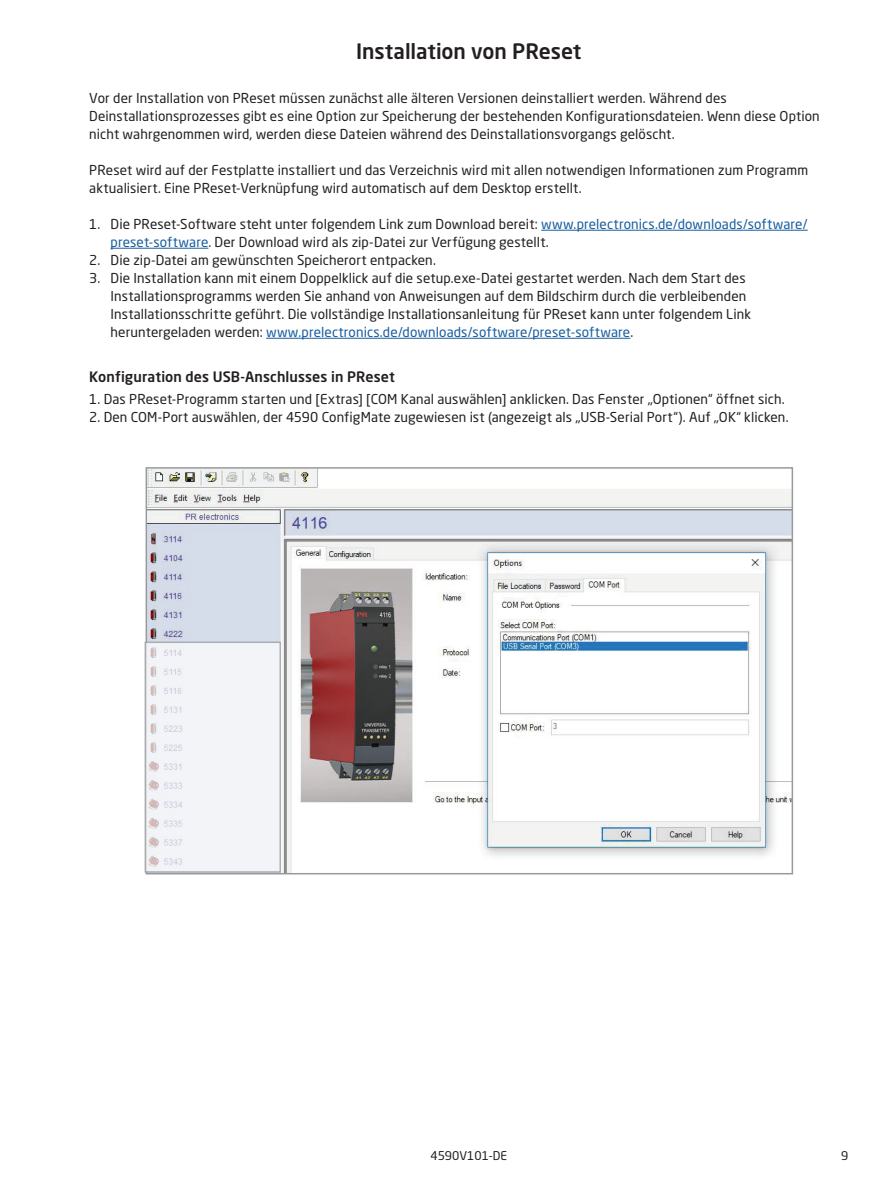
<style>
.page{position:relative;width:893px;height:1191px;background:#fff}
.page>*{position:absolute;margin:0;border:0;box-sizing:border-box;transform-origin:0 0}
.t1{font:500 21px "Neo Sans Pro";letter-spacing:-.005em;color:#231f20}
.t2{font:500 14.25px "Neo Sans Pro";letter-spacing:.01em;color:#231f20}
.t3{font:13.5px/18px "Neo Sans Pro";letter-spacing:.005em;color:#231f20}
.t4{font:12px "Neo Sans Pro";color:#231f20}
.s1{color:#175d9e}
</style>
<div class="page">
<img style="left:149px;top:470px;width:641px;height:401px">
<div style="left:146px;top:467px;width:647px;height:407px;border:2px solid #97999c"></div>
<div style="left:145px;top:641px;width:136px;height:231px;background:#f2f4f8;border:2px solid #97999c"></div>
<hr style="left:541px;top:230px;width:267px;height:1px;background:#175d9e">
<hr style="left:111px;top:248px;width:97px;height:1px;background:#175d9e">
<hr style="left:266px;top:338px;width:364px;height:1px;background:#175d9e">
<h1 class="t1" style="left:356px;top:38px;width:227px">Installation von PReset</h1>
<p class="t3" style="left:89px;top:89px;width:732px">Vor der Installation von PReset müssen zunächst alle älteren Versionen deinstalliert werden. Während des<br>Deinstallationsprozesses gibt es eine Option zur Speicherung der bestehenden Konfigurationsdateien. Wenn diese Option nicht wahrgenommen wird, werden diese Dateien während des Deinstallationsvorgangs gelöscht.</p>
<p class="t3" style="left:89px;top:161px;width:720px">PReset wird auf der Festplatte installiert und das Verzeichnis wird mit allen notwendigen Informationen zum Programm aktualisiert. Eine PReset-Verknüpfung wird automatisch auf dem Desktop erstellt.</p>
<p class="t3" style="left:111px;top:215px;width:699px;text-indent:-21px">1. Die PReset-Software steht unter folgendem Link zum Download bereit: <span class="s1">www.prelectronics.de/downloads/software/ preset-software</span>. Der Download wird als zip-Datei zur Verfügung gestellt.</p>
<p class="t3" style="left:89px;top:251px;width:348px">2. Die zip-Datei am gewünschten Speicherort entpacken.</p>
<p class="t3" style="left:111px;top:269px;width:642px;text-indent:-21px">3. Die Installation kann mit einem Doppelklick auf die setup.exe-Datei gestartet werden. Nach dem Start des Installationsprogramms werden Sie anhand von Anweisungen auf dem Bildschirm durch die verbleibenden Installationsschritte geführt. Die vollständige Installationsanleitung für PReset kann unter folgendem Link heruntergeladen werden: <span class="s1">www.prelectronics.de/downloads/software/preset-software</span>.</p>
<p class="t2" style="left:89px;top:367px;width:307px">Konfiguration des USB-Anschlusses in PReset</p>
<p class="t3" style="left:89px;top:390px;width:697px">1. Das PReset-Programm starten und [Extras] [COM Kanal auswählen] anklicken. Das Fenster „Optionen“ öffnet sich.</p>
<p class="t3" style="left:89px;top:408px;width:701px">2. Den COM-Port auswählen, der 4590 ConfigMate zugewiesen ist (angezeigt als „USB-Serial Port“). Auf „OK“ klicken.</p>
<p class="t4" style="left:430px;top:1148px;width:78px">4590V101-DE</p>
<p class="t4" style="left:841px;top:1148px;width:9px">9</p>
</div>
